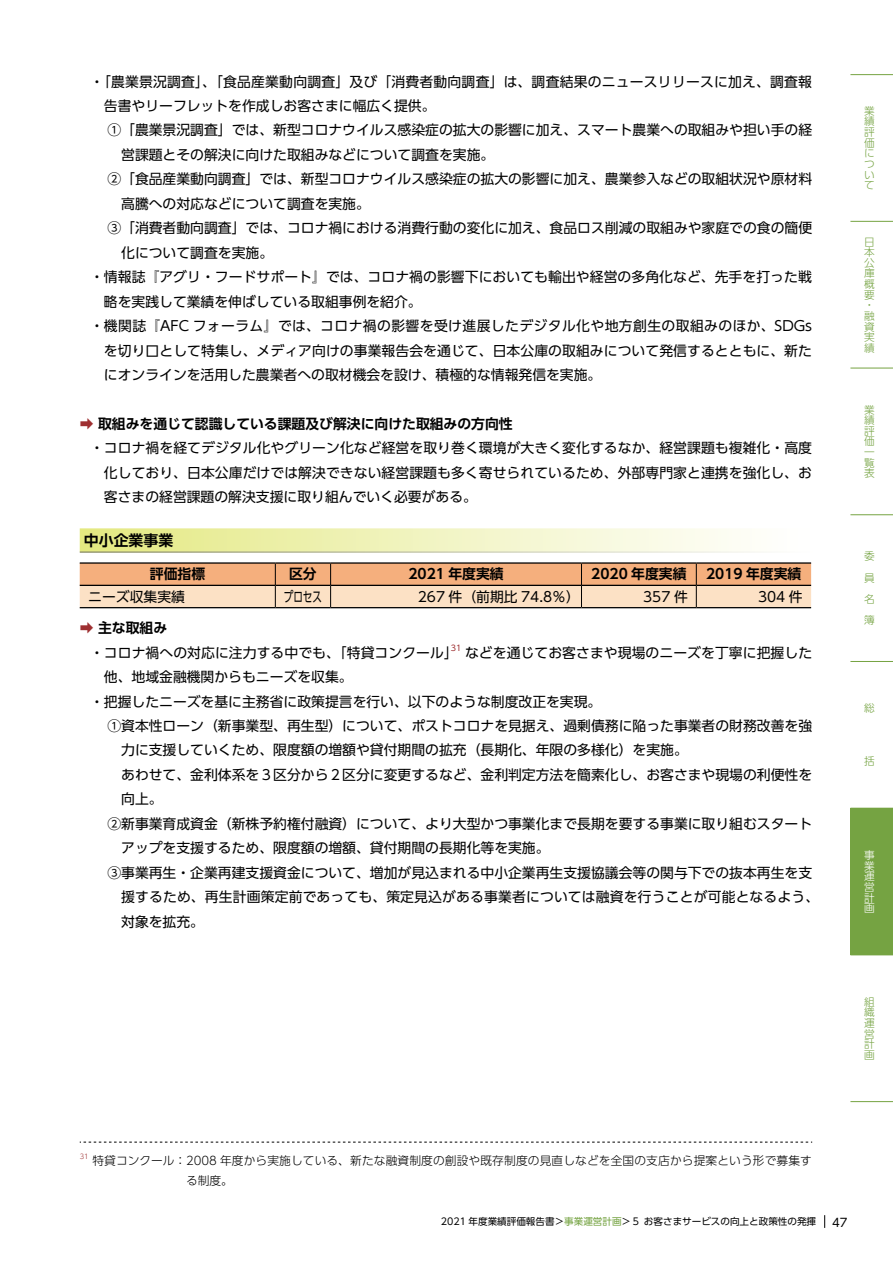
<style>
.page{position:relative;width:893px;height:1263px;background:#fff}
.page>*{position:absolute;margin:0;border:0;box-sizing:border-box;transform-origin:0 0}
.t1{font:700 14.85px "UD Shin Go Pr 6 N De";color:#000}
.t2{font:13.8px/24.5px "UD Shin Go Pr 6 N";color:#000;text-align:justify}
.t3{font:700 13.8px "UD Shin Go Pr 6 N De";color:#000}
.t4{font:13.8px "UD Shin Go Pr 6 N";letter-spacing:.03em;color:#000}
.t5{font:13.8px "UD Shin Go Pr 6 N";color:#000;scale:.69 1}
.t6{font:300 11.7px/20.2px "UD Shin Go Pr 6 N";letter-spacing:.015em;color:#000}
.t7{font:11.7px "UD Shin Go Pr 6 N";color:#000}
.t8{font:300 10.65px/10.6px "UD Shin Go Pr 6 N";color:#75a342;text-align:justify}
.t9{font:300 10.65px/10.6px "UD Shin Go Pr 6 N";color:#fff;text-align:justify}
.t10{font:9.6px "UD Shin Go Pr 6 N";color:#000}
.t11{font:8.1px "UD Shin Go Pr 6 N";color:#9e2f31}
.t12{font:300 6.75px "UD Shin Go Pr 6 N";color:#9e2f31}
.s1{color:#9e2f31}
.s2{color:#75a342}
</style>
<div class="page">
<svg style="left:824px;top:1215px;width:1px;height:13px"></svg>
<div style="left:850px;top:808px;width:43px;height:147px;background:#75a342"></div>
<hr style="left:850px;top:74px;width:43px;height:1px;background:#75a342">
<hr style="left:850px;top:221px;width:43px;height:1px;background:#75a342">
<hr style="left:850px;top:368px;width:43px;height:1px;background:#75a342">
<hr style="left:850px;top:514px;width:43px;height:1px;background:#75a342">
<hr style="left:850px;top:661px;width:43px;height:1px;background:#75a342">
<hr style="left:850px;top:955px;width:43px;height:1px;background:#75a342">
<hr style="left:850px;top:1101px;width:43px;height:1px;background:#75a342">
<div style="left:80px;top:528px;width:732px;height:24px;background:linear-gradient(to right,#e4e984,#fff)"></div>
<hr style="left:80px;top:562px;width:195px;height:2px;background:#000">
<hr style="left:275px;top:562px;width:56px;height:2px;background:#000">
<hr style="left:331px;top:562px;width:250px;height:2px;background:#000">
<hr style="left:581px;top:562px;width:115px;height:2px;background:#000">
<hr style="left:696px;top:562px;width:115px;height:2px;background:#000">
<svg style="left:80px;top:563px;width:731px;height:45px;background:#e7b995"></svg>
<svg style="left:80px;top:1142px;width:732px;height:1px"></svg>
<p class="t2" style="left:90px;top:69px;width:723px">・「農業景況調査」、「食品産業動向調査」及び「消費者動向調査」は、調査結果のニュースリリースに加え、調査報</p>
<p class="t2" style="left:104px;top:93px;width:333px">告書やリーフレットを作成しお客さまに幅広く提供。</p>
<p class="t2" style="left:107px;top:118px;width:706px">①「農業景況調査」では、新型コロナウイルス感染症の拡大の影響に加え、スマート農業への取組みや担い手の経</p>
<p class="t2" style="left:121px;top:142px;width:375px">営課題とその解決に向けた取組みなどについて調査を実施。</p>
<p class="t2" style="left:107px;top:166px;width:706px">②「食品産業動向調査」では、新型コロナウイルス感染症の拡大の影響に加え、農業参入などの取組状況や原材料</p>
<p class="t2" style="left:121px;top:191px;width:250px">高騰への対応などについて調査を実施。</p>
<p class="t2" style="left:107px;top:215px;width:706px">③「消費者動向調査」では、コロナ禍における消費行動の変化に加え、食品ロス削減の取組みや家庭での食の簡便</p>
<p class="t2" style="left:121px;top:240px;width:154px">化について調査を実施。</p>
<p class="t2" style="left:90px;top:264px;width:723px">・情報誌『アグリ・フードサポート』では、コロナ禍の影響下においても輸出や経営の多角化など、先手を打った戦</p>
<p class="t2" style="left:104px;top:289px;width:319px">略を実践して業績を伸ばしている取組事例を紹介。</p>
<p class="t4" style="left:90px;top:315px;width:724px">・機関誌『AFC フォーラム』では、コロナ禍の影響を受け進展したデジタル化や地方創生の取組みのほか、SDGs</p>
<p class="t2" style="left:104px;top:338px;width:710px">を切り口として特集し、メディア向けの事業報告会を通じて、日本公庫の取組みについて発信するとともに、新た</p>
<p class="t2" style="left:104px;top:362px;width:499px">にオンラインを活用した農業者への取材機会を設け、積極的な情報発信を実施。</p>
<p class="t3" style="left:80px;top:412px;width:434px"><span class="s1">➡</span> 取組みを通じて認識している課題及び解決に向けた取組みの方向性</p>
<p class="t2" style="left:104px;top:435px;width:710px;text-indent:-14px">・コロナ禍を経てデジタル化やグリーン化など経営を取り巻く環境が大きく変化するなか、経営課題も複雑化・高度化しており、日本公庫だけでは解決できない経営課題も多く寄せられているため、外部専門家と連携を強化し、お客さまの経営課題の解決支援に取り組んでいく必要がある。</p>
<p class="t1" style="left:84px;top:528px;width:91px">中小企業事業</p>
<p class="t3" style="left:150px;top:563px;width:57px">評価指標</p>
<p class="t3" style="left:289px;top:563px;width:29px">区分</p>
<p class="t3" style="left:408px;top:563px;width:97px">2021 年度実績</p>
<p class="t3" style="left:591px;top:563px;width:97px">2020 年度実績</p>
<p class="t3" style="left:706px;top:563px;width:97px">2019 年度実績</p>
<p class="t2" style="left:88px;top:584px;width:98px">ニーズ収集実績</p>
<p class="t5" style="left:284px;top:585px;width:57px">プロセス</p>
<p class="t2" style="left:418px;top:584px;width:164px">267 件（前期比 74.8％）</p>
<p class="t2" style="left:643px;top:584px;width:46px">357 件</p>
<p class="t2" style="left:758px;top:584px;width:46px">304 件</p>
<p class="t3" style="left:80px;top:617px;width:89px"><span class="s1">➡</span> 主な取組み</p>
<p class="t2" style="left:90px;top:640px;width:369px">・コロナ禍への対応に注力する中でも、「特貸コンクール」</p>
<p class="t11" style="left:451px;top:641px;width:12px">31</p>
<p class="t2" style="left:465px;top:640px;width:349px">などを通じてお客さまや現場のニーズを丁寧に把握した</p>
<p class="t2" style="left:104px;top:664px;width:250px">他、地域金融機関からもニーズを収集。</p>
<p class="t2" style="left:90px;top:689px;width:513px">・把握したニーズを基に主務省に政策提言を行い、以下のような制度改正を実現。</p>
<p class="t2" style="left:107px;top:713px;width:706px">①資本性ローン（新事業型、再生型）について、ポストコロナを見据え、過剰債務に陥った事業者の財務改善を強</p>
<p class="t2" style="left:121px;top:738px;width:568px">力に支援していくため、限度額の増額や貸付期間の拡充（長期化、年限の多様化）を実施。</p>
<p class="t2" style="left:121px;top:762px;width:692px">あわせて、金利体系を３区分から２区分に変更するなど、金利判定方法を簡素化し、お客さまや現場の利便性を</p>
<p class="t2" style="left:121px;top:786px;width:43px">向上。</p>
<p class="t2" style="left:107px;top:811px;width:706px">②新事業育成資金（新株予約権付融資）について、より大型かつ事業化まで長期を要する事業に取り組むスタート</p>
<p class="t2" style="left:121px;top:835px;width:430px">アップを支援するため、限度額の増額、貸付期間の長期化等を実施。</p>
<p class="t2" style="left:107px;top:860px;width:706px">③事業再生・企業再建支援資金について、増加が見込まれる中小企業再生支援協議会等の関与下での抜本再生を支</p>
<p class="t2" style="left:121px;top:884px;width:699px">援するため、再生計画策定前であっても、策定見込がある事業者については融資を行うことが可能となるよう、</p>
<p class="t2" style="left:121px;top:909px;width:84px">対象を拡充。</p>
<p class="t8" style="left:864px;top:105px;width:12px">業績評価について</p>
<p class="t8" style="left:864px;top:236px;width:12px;text-align:left">日本公庫概要・融資実績</p>
<p class="t8" style="left:864px;top:404px;width:12px">業績評価一覧表</p>
<p class="t8" style="left:864px;top:545px;width:12px;line-height:21.3px">委員名簿</p>
<p class="t8" style="left:864px;top:702px;width:12px">総</p>
<p class="t8" style="left:864px;top:756px;width:12px">括</p>
<p class="t9" style="left:864px;top:849px;width:12px">事業運営計画</p>
<p class="t8" style="left:864px;top:996px;width:12px">組織運営計画</p>
<p class="t12" style="left:80px;top:1151px;width:10px">31</p>
<p class="t6" style="left:186px;top:1150px;width:627px;text-indent:-94px">特貸コンクール：2008 年度から実施している、新たな融資制度の創設や既存制度の見直しなどを全国の支店から提案という形で募集する制度。</p>
<p class="t10" style="left:441px;top:1214px;width:377px">2021 年度業績評価報告書＞<span class="s2">事業運営計画</span>＞５ お客さまサービスの向上と政策性の発揮</p>
<p class="t7" style="left:832px;top:1212px;width:17px">47</p>
</div>
